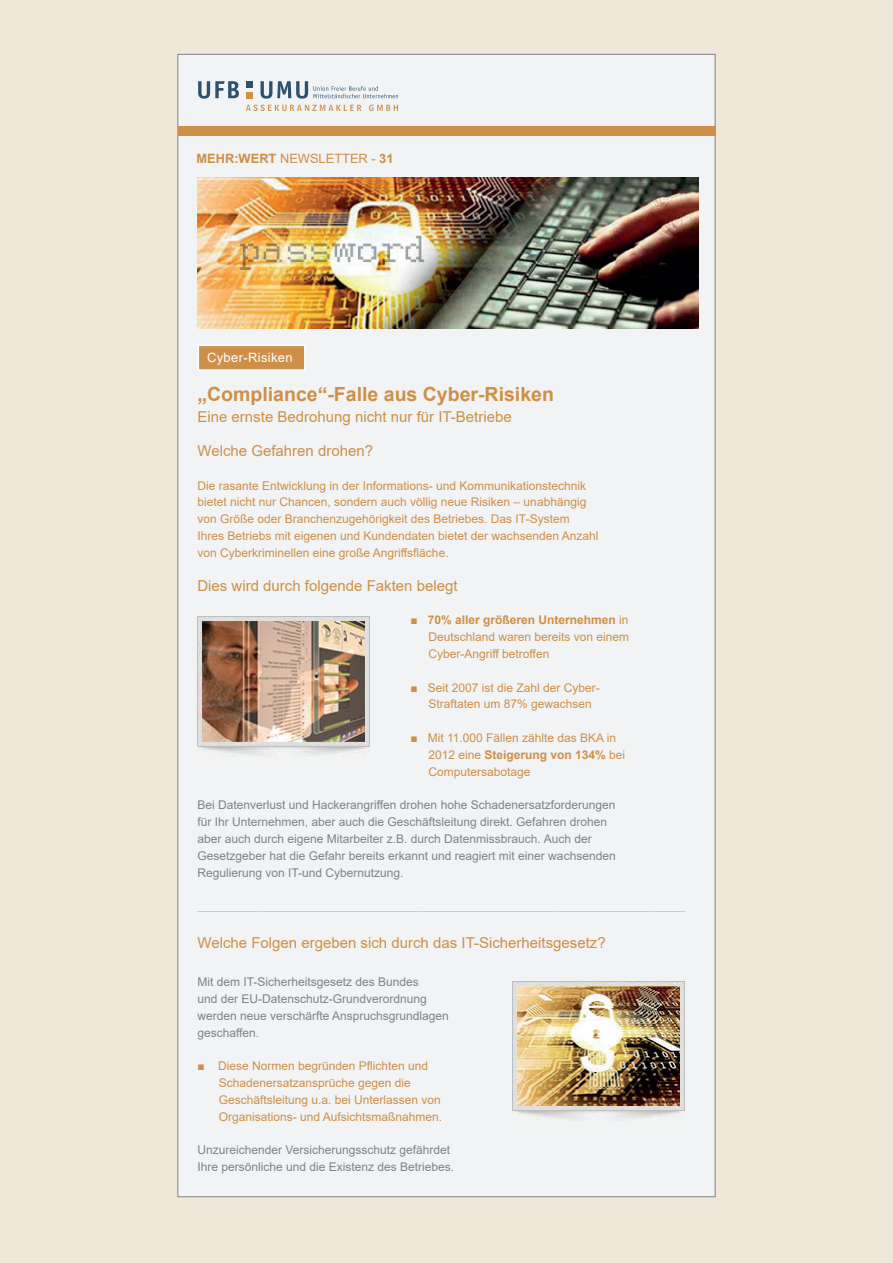
<style>
.page{position:relative;width:893px;height:1263px;background:#f0e7da}
.page>*{position:absolute;margin:0;border:0;box-sizing:border-box;transform-origin:0 0}
.t1{font:700 19.5px "Arial";color:#ce8f48}
.t2{font:15px "Arial";color:#ce8f48}
.t3{font:700 12.9px "Arial";color:#ce8f48}
.t4{font:12.9px "Arial";letter-spacing:.03em;color:#fff}
.t5{font:12px/16.8px "Arial";color:#ce8f48}
.t6{font:12px/16.8px "Arial";color:#808285}
.t7{font:7.5px "Arial";color:#a8a9ad}
.s1{font-weight:400}
.s2{font-weight:700}
</style>
<div class="page">
<div style="left:178px;top:54px;width:537px;height:1143px;background:#f2f3f4"></div>
<div style="left:246px;top:81px;width:6px;height:7px;background:#2b526e"></div>
<svg style="left:198px;top:81px;width:41px;height:18px"></svg>
<svg style="left:246px;top:105px;width:116px;height:6px"></svg>
<svg style="left:369px;top:105px;width:29px;height:6px"></svg>
<svg style="left:246px;top:92px;width:6px;height:6px"></svg>
<svg style="left:260px;top:81px;width:138px;height:18px"></svg>
<div style="left:178px;top:126px;width:537px;height:9px;background:#ce8f48"></div>
<img style="left:197px;top:177px;width:502px;height:151px">
<img style="left:197px;top:616px;width:172px;height:139px">
<img style="left:513px;top:981px;width:171px;height:138px">
<div style="left:198px;top:345px;width:107px;height:25px;background:#ce8f48"></div>
<div style="left:198px;top:345px;width:108px;height:26px;border:2px solid #fff"></div>
<p class="t3" style="left:196px;top:150px;width:199px">MEHR:WERT <span class="s1">NEWSLETTER -</span> 31</p>
<p class="t4" style="left:207px;top:349px;width:87px">Cyber-Risiken</p>
<h1 class="t1" style="left:197px;top:381px;width:358px">„Compliance“-Falle aus Cyber-Risiken</h1>
<p class="t2" style="left:197px;top:407px;width:316px">Eine ernste Bedrohung nicht nur für IT-Betriebe</p>
<p class="t2" style="left:197px;top:440px;width:177px">Welche Gefahren drohen?</p>
<p class="t5" style="left:197px;top:477px;width:402px">Die rasante Entwicklung in der Informations- und Kommunikationstechnik bietet nicht nur Chancen, sondern auch völlig neue Risiken – unabhängig von Größe oder Branchenzugehörigkeit des Betriebes. Das IT-System Ihres Betriebs mit eigenen und Kundendaten bietet der wachsenden Anzahl von Cyberkriminellen eine große Angriffsfläche.</p>
<p class="t2" style="left:197px;top:575px;width:262px">Dies wird durch folgende Fakten belegt</p>
<p class="t5" style="left:428px;top:611px;width:202px;text-align:justify;text-indent:-18px">■ <span class="s2">70% aller größeren Unternehmen</span> in Deutschland waren bereits von einem Cyber-Angriff betroffen</p>
<p class="t5" style="left:428px;top:679px;width:173px;text-indent:-18px">■ Seit 2007 ist die Zahl der Cyber-<br>Straftaten um 87% gewachsen</p>
<p class="t5" style="left:428px;top:729px;width:198px;text-indent:-18px">■ Mit 11.000 Fällen zählte das BKA in<br>2012 eine <span class="s2">Steigerung von 134%</span> bei<br>Computersabotage</p>
<p class="t6" style="left:197px;top:797px;width:420px">Bei Datenverlust und Hackerangriffen drohen hohe Schadenersatzforderungen für Ihr Unternehmen, aber auch die Geschäftsleitung direkt. Gefahren drohen aber auch durch eigene Mitarbeiter z.B. durch Datenmissbrauch. Auch der Gesetzgeber hat die Gefahr bereits erkannt und reagiert mit einer wachsenden Regulierung von IT-und Cybernutzung.</p>
<p class="t7" style="left:197px;top:902px;width:489px">_____________________________________________________________________________________________________________________</p>
<p class="t2" style="left:197px;top:932px;width:410px">Welche Folgen ergeben sich durch das IT-Sicherheitsgesetz?</p>
<p class="t6" style="left:197px;top:973px;width:253px">Mit dem IT-Sicherheitsgesetz des Bundes<br>und der EU-Datenschutz-Grundverordnung werden neue verschärfte Anspruchsgrundlagen geschaffen.</p>
<p class="t5" style="left:219px;top:1057px;width:225px;text-indent:-21px">■ Diese Normen begründen Pflichten und Schadenersatzansprüche gegen die Geschäftsleitung u.a. bei Unterlassen von Organisations- und Aufsichtsmaßnahmen.</p>
<p class="t6" style="left:197px;top:1142px;width:258px">Unzureichender Versicherungsschutz gefährdet<br>Ihre persönliche und die Existenz des Betriebes.</p>
</div>
